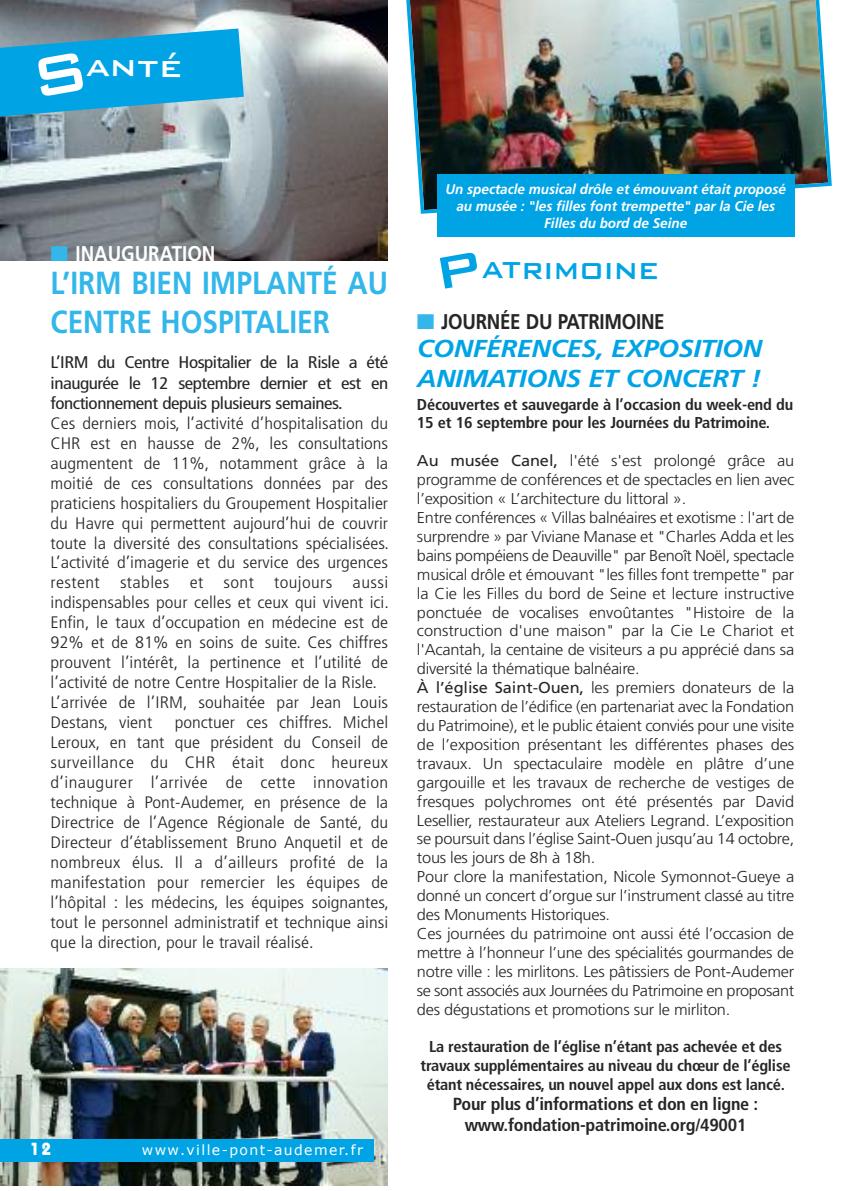
<style>
.page{position:relative;width:844px;height:1191px;background:#fff}
.page>*{position:absolute;margin:0;border:0;box-sizing:border-box;transform-origin:0 0}
.t1{font:500 37.8px "Bank Gothic BT";letter-spacing:-.005em;color:#00a4e5;scale:.9 1}
.t2{font:500 37.8px "Bank Gothic BT";color:#fff}
.t3{font:700 32.02px/38.3px "Frutiger";color:#33b7ea;scale:.88 1}
.t4{font:italic 700 24.5px/29.4px "Frutiger";letter-spacing:-.015em;color:#00a4e5;scale:1.1 1}
.t5{font:700 21.35px "Frutiger";letter-spacing:-.015em;color:#272526;scale:.88 1}
.t6{font:700 21.35px "Frutiger";color:#fff;scale:.88 1}
.t7{font:700 condensed 17.5px/21px "Frutiger";letter-spacing:-.015em;color:#272526;text-align:center;scale:1.04 1}
.t8{font:700 17.5px "Bauhaus";color:#fff}
.t9{font:condensed 16.8px/20.3px "Frutiger";letter-spacing:-.025em;color:#272526;text-align:justify;scale:1.13 1}
.t10{font:300 condensed 16.62px/19.9px "Frutiger";color:#272526;scale:1.13 1}
.t11{font:300 15.75px/18.9px "Frutiger";letter-spacing:-.015em;color:#272526;scale:1.04 1}
.t12{font:700 condensed 15.75px/18.9px "Frutiger";letter-spacing:-.015em;color:#272526;scale:1.04 1}
.t13{font:italic 700 14px/16.8px "Frutiger";color:#fff;text-align:center;scale:.96 1}
.t14{font:14px "Verdana";letter-spacing:.1em;color:#fff}
.s1{color:#33b7ea}
.s2{font-weight:400}
</style>
<div class="page">
<img style="left:0;top:0;width:387px;height:260px">
<div style="left:0;top:968px;width:387px;height:223px;background:linear-gradient(to right,#fff,#fff)"></div>
<img style="left:0;top:968px;width:387px;height:217px">
<div style="left:0;top:1138px;width:373px;height:23px;background:#00a4e5"></div>
<img style="left:406px;top:0;width:426px;height:216px">
<div style="left:437px;top:175px;width:357px;height:62px;background:#00a4e5"></div>
<svg style="left:0;top:28px;width:244px;height:90px;background:#26a5d7"></svg>
<h1 class="t2" style="left:85px;top:41px;width:98px">anté</h1>
<h3 class="t6" style="left:50px;top:245px;width:189px"><span class="s1">■</span> INAUGURATION</h3>
<h2 class="t3" style="left:51px;top:266px;width:385px">L’IRM BIEN IMPLANTÉ AU<br>CENTRE HOSPITALIER</h2>
<p class="t9" style="left:51px;top:354px;width:300px">L’IRM du Centre Hospitalier de la Risle a été inaugurée le 12 septembre dernier et est en fonctionnement depuis plusieurs semaines.</p>
<p class="t10" style="left:51px;top:414px;width:301px">Ces derniers mois, l’activité d’hospitalisation du CHR est en hausse de 2%, les consultations augmentent de 11%, notamment grâce à la moitié de ces consultations données par des praticiens hospitaliers du Groupement Hospitalier du Havre qui permettent aujourd’hui de couvrir toute la diversité des consultations spécialisées.<br>L’activité d’imagerie et du service des urgences restent stables et sont toujours aussi indispensables pour celles et ceux qui vivent ici.<br>Enfin, le taux d’occupation en médecine est de 92% et de 81% en soins de suite. Ces chiffres prouvent l’intérêt, la pertinence et l’utilité de l’activité de notre Centre Hospitalier de la Risle.<br>L’arrivée de l’IRM, souhaitée par Jean Louis Destans, vient</p>
<p class="t10" style="left:51px;top:713px;width:301px;text-align:justify;text-indent:124px">ponctuer ces chiffres. Michel Leroux, en tant que président du Conseil de surveillance du CHR était donc heureux d’inaugurer l’arrivée de cette innovation technique à Pont-Audemer, en présence de la Directrice de l’Agence Régionale de Santé, du Directeur d’établissement Bruno Anquetil et de nombreux élus. Il a d’ailleurs profité de la manifestation pour remercier les équipes de l’hôpital : les médecins, les équipes soignantes, tout le personnel administratif et technique ainsi que la direction, pour le travail réalisé.</p>
<p class="t8" style="left:30px;top:1142px;width:23px">12</p>
<p class="t14" style="left:142px;top:1140px;width:222px">www.ville-pont-audemer.fr</p>
<p class="t13" style="left:445px;top:182px;width:356px">Un spectacle musical drôle et émouvant était proposé au musée : "les filles font trempette" par la Cie les<br>Filles du bord de Seine</p>
<h1 class="t1" style="left:481px;top:243px;width:199px">atrimoine</h1>
<h3 class="t5" style="left:417px;top:313px;width:283px"><span class="s1">■</span> JOURNÉE DU PATRIMOINE</h3>
<h3 class="t4" style="left:417px;top:336px;width:315px">CONFÉRENCES, EXPOSITION<br>ANIMATIONS ET CONCERT !</h3>
<p class="t12" style="left:417px;top:396px;width:363px">Découvertes et sauvegarde à l’occasion du week-end du<br>15 et 16 septembre pour les Journées du Patrimoine.</p>
<p class="t11" style="left:417px;top:452px;width:364px"><span class="s2">Au musée Canel,</span> l'été s'est prolongé grâce au programme de conférences et de spectacles en lien avec l’exposition « L’architecture du littoral ».<br>Entre conférences « Villas balnéaires et exotisme : l'art de surprendre » par Viviane Manase et "Charles Adda et les bains pompéiens de Deauville" par Benoît Noël, spectacle musical drôle et émouvant "les filles font trempette" par la Cie les Filles du bord de Seine et lecture instructive ponctuée de vocalises envoûtantes "Histoire de la construction d'une maison" par la Cie Le Chariot et l'Acantah, la centaine de visiteurs a pu apprécié dans sa diversité la thématique balnéaire.<br><span class="s2">À l’église Saint-Ouen,</span> les premiers donateurs de la restauration de l’édifice (en partenariat avec la Fondation du Patrimoine), et le public étaient conviés pour une visite de l’exposition présentant les différentes phases des travaux. Un spectaculaire modèle en plâtre d’une gargouille et les travaux de recherche de vestiges de fresques polychromes ont été présentés par David Lesellier, restaurateur aux Ateliers Legrand. L’exposition se poursuit dans l’église Saint-Ouen jusqu’au 14 octobre, tous les jours de 8h à 18h.<br>Pour clore la manifestation, Nicole Symonnot-Gueye a donné un concert d’orgue sur l’instrument classé au titre des Monuments Historiques.<br>Ces journées du patrimoine ont aussi été l’occasion de mettre à l’honneur l’une des spécialités gourmandes de notre ville : les mirlitons. Les pâtissiers de Pont-Audemer se sont associés aux Journées du Patrimoine en proposant des dégustations et promotions sur le mirliton.</p>
<p class="t12" style="left:420px;top:1038px;width:357px;text-align:center">La restauration de l’église n’étant pas achevée et des travaux supplémentaires au niveau du chœur de l’église étant nécessaires, un nouvel appel aux dons est lancé.</p>
<p class="t7" style="left:453px;top:1095px;width:295px">Pour plus d’informations et don en ligne : www.fondation-patrimoine.org/49001</p>
</div>
